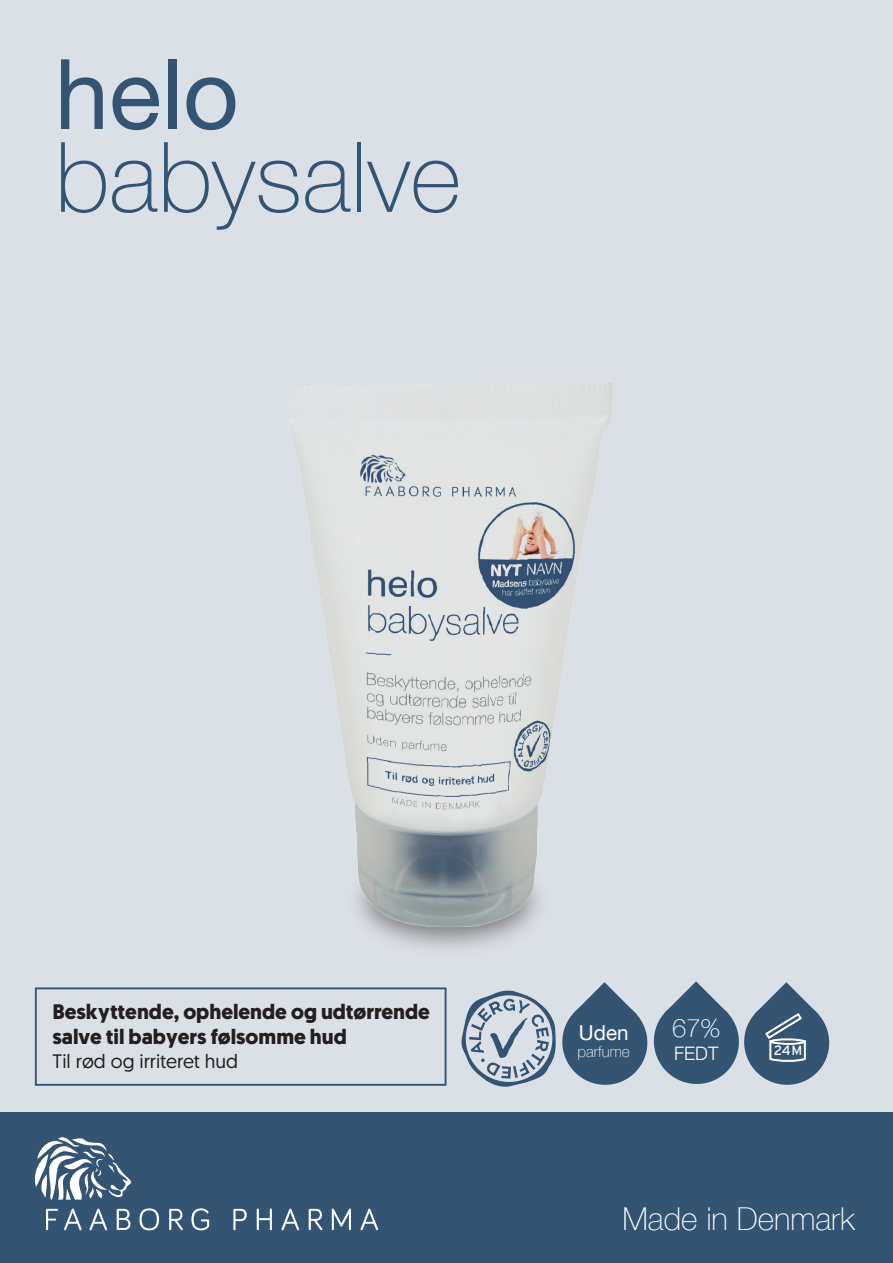
<style>
.page{position:relative;width:893px;height:1263px;background:#dbe0e6}
.page>*{position:absolute;margin:0;border:0;box-sizing:border-box;transform-origin:0 0}
.t1{font:100 97.5px "Helvetica Neue LT Com";color:#345473}
.t2{font:97.5px "Helvetica Neue LT Com";color:#345473}
.t3{font:100 31.5px "Helvetica Neue LT Com";color:#fff}
.t4{font:100 25.65px "Helvetica Neue LT Com";color:#fff}
.t5{font:700 21px/25.2px "Geomanist";color:#231f20}
.t6{font:20.55px "Helvetica Neue LT Com";color:#fff}
.t7{font:19.5px "Geomanist";color:#231f20}
.t8{font:300 18.6px "Helvetica Neue LT Com";color:#fff}
.t9{font:100 15.3px "Helvetica Neue LT Com";color:#fff}
.t10{font:13.5px "Interstate";color:#fff}
</style>
<div class="page">
<div style="left:0;top:1113px;width:893px;height:150px;background:#345473"></div>
<svg style="left:34px;top:1137px;width:97px;height:62px"></svg>
<svg style="left:46px;top:1209px;width:12px;height:21px"></svg>
<svg style="left:64px;top:1208px;width:18px;height:22px"></svg>
<svg style="left:90px;top:1208px;width:17px;height:22px"></svg>
<svg style="left:117px;top:1209px;width:13px;height:21px"></svg>
<svg style="left:139px;top:1208px;width:20px;height:22px"></svg>
<svg style="left:169px;top:1209px;width:14px;height:21px"></svg>
<svg style="left:191px;top:1208px;width:18px;height:22px"></svg>
<svg style="left:233px;top:1209px;width:14px;height:21px"></svg>
<svg style="left:257px;top:1208px;width:15px;height:22px"></svg>
<svg style="left:282px;top:1208px;width:17px;height:22px"></svg>
<svg style="left:309px;top:1209px;width:13px;height:21px"></svg>
<svg style="left:332px;top:1208px;width:19px;height:22px"></svg>
<svg style="left:361px;top:1208px;width:17px;height:22px"></svg>
<svg style="left:461px;top:981px;width:369px;height:106px"></svg>
<div style="left:35px;top:987px;width:411px;height:99px;border:2px solid #345473"></div>
<img style="left:220px;top:382px;width:459px;height:615px">
<h1 class="t2" style="left:55px;top:34px;width:186px">helo</h1>
<h1 class="t1" style="left:55px;top:119px;width:408px">babysalve</h1>
<p class="t5" style="left:52px;top:999px;width:379px">Beskyttende, ophelende og udtørrende salve til babyers følsomme hud</p>
<p class="t7" style="left:52px;top:1048px;width:187px">Til rød og irriteret hud</p>
<p class="t6" style="left:579px;top:1020px;width:51px">Uden</p>
<p class="t4" style="left:672px;top:1013px;width:50px">67%</p>
<p class="t9" style="left:578px;top:1042px;width:54px">parfume</p>
<p class="t10" style="left:774px;top:1042px;width:30px">24M</p>
<p class="t8" style="left:674px;top:1042px;width:46px">FEDT</p>
<h2 class="t3" style="left:622px;top:1200px;width:234px">Made in Denmark</h2>
</div>
